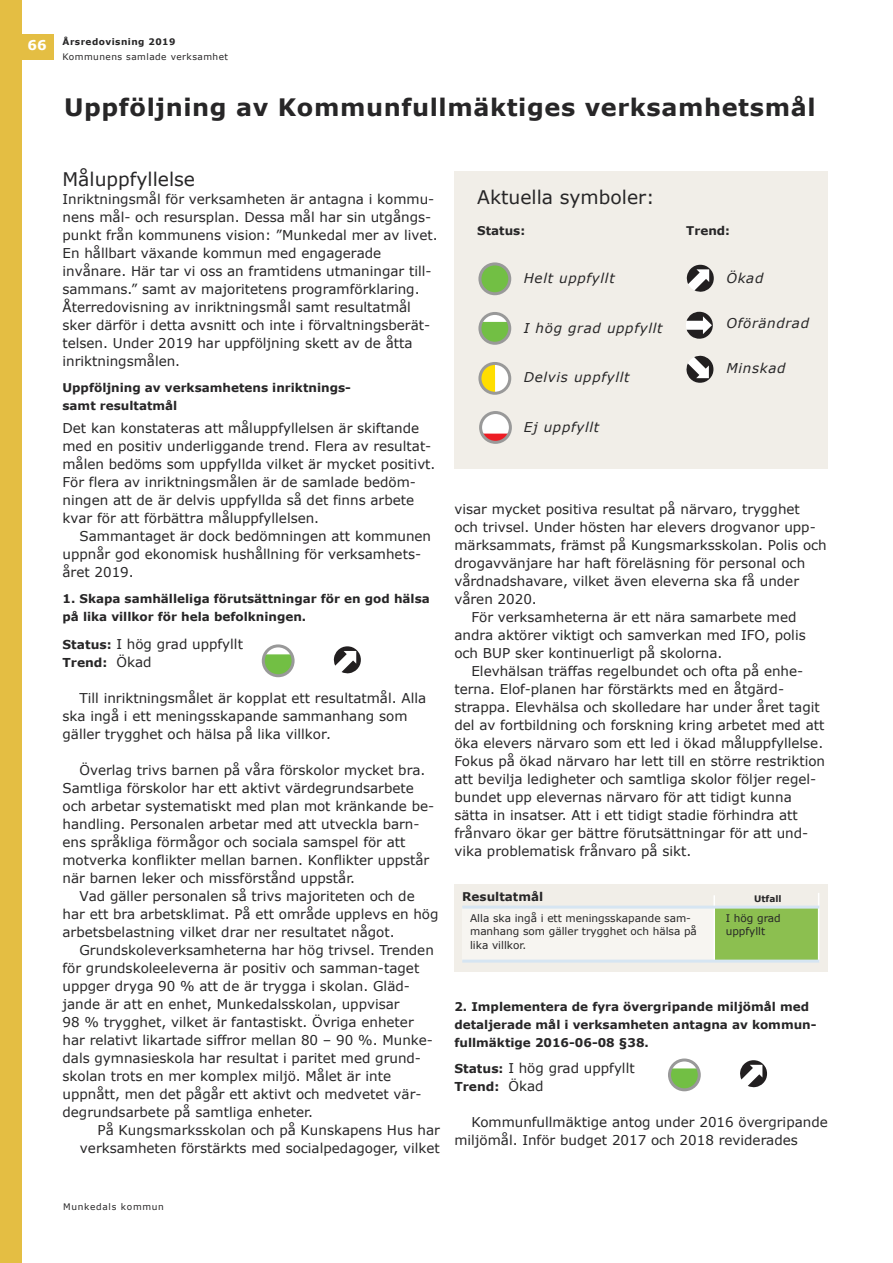
<style>
.page{position:relative;width:893px;height:1263px;background:#fff}
.page>*{position:absolute;margin:0;border:0;box-sizing:border-box;transform-origin:0 0}
.t1{font:700 24px "Verdana";letter-spacing:.025em;color:#272627}
.t2{font:18.75px "Verdana";color:#272627}
.t3{font:13.5px/18px "Verdana";color:#272627}
.t4{font:italic 13.5px "Verdana";letter-spacing:.05em;color:#272627}
.t5{font:700 13.5px "Verdana";color:#fff}
.t6{font:700 12.3px "Verdana";color:#272627}
.t7{font:700 12px/18px "Verdana";color:#272627}
.t8{font:10.5px/13.5px "Verdana";color:#272627}
.t9{font:9px "Verdana";letter-spacing:.05em;color:#272627}
.t10{font:700 9px "Verdana";letter-spacing:.05em;color:#272627}
.t11{font:9px "Verdana";letter-spacing:.075em;color:#272627}
.s1{font-weight:700;font-size:12.3px}
.s2{font-weight:400;font-size:13.5px}
.s3{font-style:italic}
</style>
<div class="page">
<div style="left:0;top:34px;width:53px;height:26px;background:#e4be43"></div>
<div style="left:0;top:0;width:21px;height:1263px;background:#e4be43"></div>
<div style="left:454px;top:171px;width:373px;height:297px;background:#f1eee8"></div>
<div style="left:480px;top:264px;width:30px;height:30px;background:#72bf44;border-radius:50%"></div>
<div style="left:478px;top:262px;width:33px;height:33px;border:3px solid #999;border-radius:50%"></div>
<svg style="left:686px;top:264px;width:28px;height:28px"></svg>
<div style="left:686px;top:312px;width:27px;height:27px;background:#fff;border-radius:50%"></div>
<svg style="left:687px;top:312px;width:26px;height:27px"></svg>
<svg style="left:686px;top:355px;width:28px;height:28px"></svg>
<svg style="left:480px;top:313px;width:30px;height:30px"></svg>
<svg style="left:482px;top:322px;width:28px;height:21px"></svg>
<div style="left:478px;top:312px;width:33px;height:33px;border:3px solid #999;border-radius:50%"></div>
<svg style="left:480px;top:363px;width:30px;height:30px"></svg>
<svg style="left:482px;top:363px;width:13px;height:28px"></svg>
<div style="left:478px;top:362px;width:33px;height:33px;border:3px solid #999;border-radius:50%"></div>
<div style="left:481px;top:412px;width:29px;height:30px;background:#fff;border-radius:50%"></div>
<svg style="left:483px;top:434px;width:25px;height:8px"></svg>
<div style="left:479px;top:411px;width:33px;height:33px;border:3px solid #999;border-radius:50%"></div>
<svg style="left:263px;top:646px;width:30px;height:30px"></svg>
<svg style="left:263px;top:654px;width:30px;height:22px"></svg>
<div style="left:262px;top:644px;width:33px;height:33px;border:3px solid #999;border-radius:50%"></div>
<svg style="left:333px;top:646px;width:28px;height:28px"></svg>
<div style="left:454px;top:884px;width:373px;height:88px;background:#f1eee8"></div>
<div style="left:462px;top:907px;width:357px;height:54px;background:#f7f5f1"></div>
<div style="left:714px;top:906px;width:105px;height:54px;background:#8cbf50"></div>
<hr style="left:713px;top:895px;width:2px;height:67px;background:#fff">
<hr style="left:818px;top:893px;width:1px;height:69px;background:#fff">
<hr style="left:462px;top:905px;width:357px;height:3px;background:#d6e5f2">
<hr style="left:462px;top:959px;width:357px;height:3px;background:#d6e5f2">
<svg style="left:669px;top:1060px;width:30px;height:30px"></svg>
<svg style="left:669px;top:1068px;width:30px;height:22px"></svg>
<div style="left:668px;top:1058px;width:33px;height:33px;border:3px solid #999;border-radius:50%"></div>
<svg style="left:740px;top:1060px;width:28px;height:28px"></svg>
<p class="t5" style="left:28px;top:36px;width:21px">66</p>
<p class="t10" style="left:63px;top:36px;width:114px">Årsredovisning 2019</p>
<p class="t9" style="left:63px;top:50px;width:167px">Kommunens samlade verksamhet</p>
<h1 class="t1" style="left:64px;top:92px;width:753px">Uppföljning av Kommunfullmäktiges verksamhetsmål</h1>
<h2 class="t2" style="left:63px;top:167px;width:134px">Måluppfyllelse</h2>
<p class="t3" style="left:63px;top:189px;width:377px">Inriktningsmål för verksamheten är antagna i kommu&shy;nens mål- och resursplan. Dessa mål har sin utgångs&shy;punkt från kommunens vision: ”Munkedal mer av livet.<br>En hållbart växande kommun med engagerade invånare. Här tar vi oss an framtidens utmaningar till&shy;sammans.” samt av majoritetens programförklaring.<br>Återredovisning av inriktningsmål samt resultatmål sker därför i detta avsnitt och inte i förvaltningsberät&shy;telsen. Under 2019 har uppföljning skett av de åtta inriktningsmålen.</p>
<p class="t7" style="left:63px;top:378px;width:290px">Uppföljning av verksamhetens inriktnings&shy;samt resultatmål</p>
<p class="t3" style="left:63px;top:419px;width:375px">Det kan konstateras att måluppfyllelsen är skiftande med en positiv underliggande trend. Flera av resultat&shy;målen bedöms som uppfyllda vilket är mycket positivt.<br>För flera av inriktningsmålen är de samlade bedöm&shy;ningen att de är delvis uppfyllda så det finns arbete kvar för att förbättra måluppfyllelsen.</p>
<p class="t3" style="left:63px;top:527px;width:370px;text-indent:17px">Sammantaget är dock bedömningen att kommunen uppnår god ekonomisk hushållning för verksamhets&shy;året 2019.</p>
<p class="t7" style="left:63px;top:590px;width:369px">1. Skapa samhälleliga förutsättningar för en god hälsa på lika villkor för hela befolkningen.</p>
<p class="t3" style="left:63px;top:635px;width:182px"><span class="s1">Status:</span> I hög grad uppfyllt</p>
<p class="t6" style="left:63px;top:655px;width:91px">Trend: <span class="s2">Ökad</span></p>
<p class="t3" style="left:63px;top:689px;width:365px;text-indent:17px">Till inriktningsmålet är kopplat ett resultatmål. Alla ska ingå i ett meningsskapande sammanhang som gäller trygghet och hälsa på lika villkor<span class="s3">.</span></p>
<p class="t3" style="left:63px;top:761px;width:373px;text-indent:17px">Överlag trivs barnen på våra förskolor mycket bra.<br>Samtliga förskolor har ett aktivt värdegrundsarbete och arbetar systematiskt med plan mot kränkande be&shy;handling. Personalen arbetar med att utveckla barn&shy;ens språkliga förmågor och sociala samspel för att motverka konflikter mellan barnen. Konflikter uppstår när barnen leker och missförstånd uppstår.</p>
<p class="t3" style="left:63px;top:887px;width:377px;text-indent:17px">Vad gäller personalen så trivs majoriteten och de har ett bra arbetsklimat. På ett område upplevs en hög arbetsbelastning vilket drar ner resultatet något.</p>
<p class="t3" style="left:63px;top:941px;width:373px;text-indent:17px">Grundskoleverksamheterna har hög trivsel. Trenden för grundskoleeleverna är positiv och samman-taget uppger dryga 90 % att de är trygga i skolan. Gläd&shy;jande är att en enhet, Munkedalsskolan, uppvisar<br>98 % trygghet, vilket är fantastiskt. Övriga enheter har relativt likartade siffror mellan 80 – 90 %. Munke&shy;dals gymnasieskola har resultat i paritet med grund&shy;skolan trots en mer komplex miljö. Målet är inte uppnått, men det pågår ett aktivt och medvetet vär&shy;degrundsarbete på samtliga enheter.</p>
<p class="t3" style="left:80px;top:1121px;width:361px;text-align:right">På Kungsmarksskolan och på Kunskapens Hus har verksamheten förstärkts med socialpedagoger, vilket</p>
<h2 class="t2" style="left:477px;top:185px;width:179px">Aktuella symboler:</h2>
<p class="t7" style="left:477px;top:221px;width:49px">Status:</p>
<p class="t4" style="left:524px;top:270px;width:92px">Helt uppfyllt</p>
<p class="t4" style="left:524px;top:319px;width:140px">I hög grad uppfyllt</p>
<p class="t4" style="left:524px;top:369px;width:107px">Delvis uppfyllt</p>
<p class="t4" style="left:524px;top:418px;width:77px">Ej uppfyllt</p>
<p class="t7" style="left:686px;top:221px;width:45px">Trend:</p>
<p class="t4" style="left:726px;top:270px;width:39px">Ökad</p>
<p class="t4" style="left:726px;top:315px;width:84px">Oförändrad</p>
<p class="t4" style="left:726px;top:360px;width:61px">Minskad</p>
<p class="t3" style="left:454px;top:500px;width:347px">visar mycket positiva resultat på närvaro, trygghet</p>
<p class="t3" style="left:454px;top:518px;width:363px">och trivsel. Under hösten har elevers drogvanor upp-</p>
<p class="t3" style="left:454px;top:536px;width:374px">märksammats, främst på Kungsmarksskolan. Polis och</p>
<p class="t3" style="left:454px;top:554px;width:352px">drogavvänjare har haft föreläsning för personal och</p>
<p class="t3" style="left:454px;top:572px;width:346px">vårdnadshavare, vilket även eleverna ska få under</p>
<p class="t3" style="left:454px;top:590px;width:84px">våren 2020.</p>
<p class="t3" style="left:471px;top:608px;width:327px">För verksamheterna är ett nära samarbete med</p>
<p class="t3" style="left:454px;top:626px;width:353px">andra aktörer viktigt och samverkan med IFO, polis</p>
<p class="t3" style="left:454px;top:644px;width:270px">och BUP sker kontinuerligt på skolorna.</p>
<p class="t3" style="left:471px;top:662px;width:333px">Elevhälsan träffas regelbundet och ofta på enhe-</p>
<p class="t3" style="left:454px;top:680px;width:331px">terna. Elof-planen har förstärkts med en åtgärd-</p>
<p class="t3" style="left:454px;top:698px;width:367px">strappa. Elevhälsa och skolledare har under året tagit</p>
<p class="t3" style="left:454px;top:716px;width:372px">del av fortbildning och forskning kring arbetet med att</p>
<p class="t3" style="left:454px;top:734px;width:370px">öka elevers närvaro som ett led i ökad måluppfyllelse.</p>
<p class="t3" style="left:454px;top:752px;width:372px">Fokus på ökad närvaro har lett till en större restriktion</p>
<p class="t3" style="left:454px;top:770px;width:363px">att bevilja ledigheter och samtliga skolor följer regel-</p>
<p class="t3" style="left:454px;top:788px;width:339px">bundet upp elevernas närvaro för att tidigt kunna</p>
<p class="t3" style="left:454px;top:806px;width:345px">sätta in insatser. Att i ett tidigt stadie förhindra att</p>
<p class="t3" style="left:454px;top:824px;width:355px">frånvaro ökar ger bättre förutsättningar för att und-</p>
<p class="t3" style="left:454px;top:842px;width:238px">vika problematisk frånvaro på sikt.</p>
<p class="t7" style="left:462px;top:887px;width:82px">Resultatmål</p>
<p class="t10" style="left:754px;top:893px;width:29px">Utfall</p>
<p class="t8" style="left:470px;top:911px;width:228px">Alla ska ingå i ett meningsskapande sam&shy;manhang som gäller trygghet och hälsa på lika villkor.</p>
<p class="t8" style="left:726px;top:911px;width:57px">I hög grad uppfyllt</p>
<p class="t7" style="left:454px;top:997px;width:364px">2. Implementera de fyra övergripande miljömål med detaljerade mål i verksamheten antagna av kommun&shy;fullmäktige 2016-06-08 §38.</p>
<p class="t3" style="left:454px;top:1058px;width:182px"><span class="s1">Status:</span> I hög grad uppfyllt</p>
<p class="t6" style="left:454px;top:1078px;width:91px">Trend: <span class="s2">Ökad</span></p>
<p class="t3" style="left:454px;top:1112px;width:375px;text-indent:17px">Kommunfullmäktige antog under 2016 övergripande miljömål. Inför budget 2017 och 2018 reviderades</p>
<p class="t11" style="left:63px;top:1200px;width:102px">Munkedals kommun</p>
</div>
